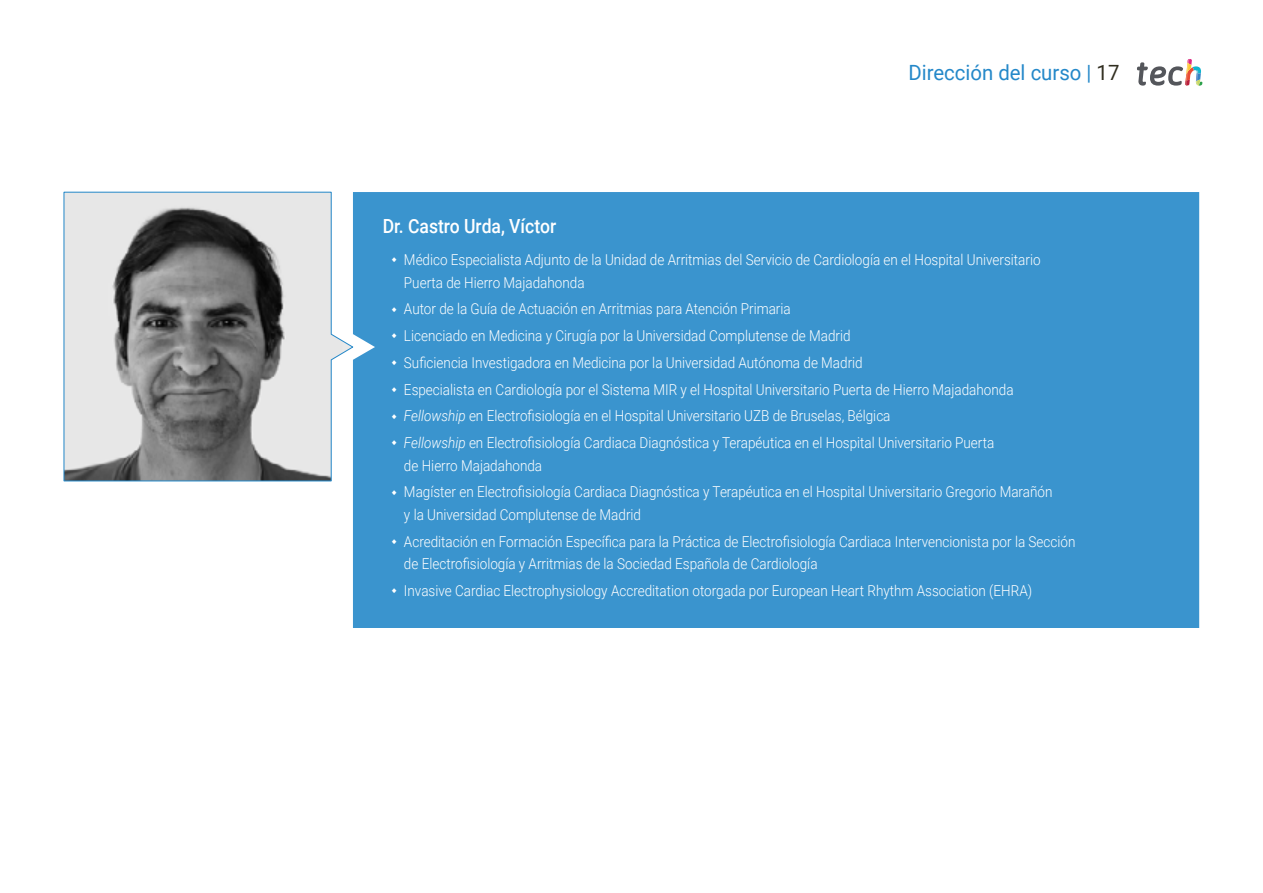
<style>
.page{position:relative;width:1263px;height:893px;background:#fff}
.page>*{position:absolute;margin:0;border:0;box-sizing:border-box;transform-origin:0 0}
.t1{font:21px "Roboto";color:#2488c9}
.t2{font:500 19.5px "Roboto";color:#fff;scale:.9 1}
.t3{font:300 15px/26.7px "Roboto";color:#fff;scale:.9 1}
.s1{color:#312e20}
.s2{font-style:italic}
</style>
<div class="page">
<div style="left:353px;top:192px;width:846px;height:436px;background:#3a94ce"></div>
<svg style="left:64px;top:192px;width:289px;height:289px"></svg>
<svg style="left:1137px;top:59px;width:65px;height:27px"></svg>
<svg style="left:392px;top:258px;width:5px;height:5px"></svg>
<svg style="left:392px;top:307px;width:5px;height:5px"></svg>
<svg style="left:392px;top:334px;width:5px;height:5px"></svg>
<svg style="left:392px;top:360px;width:5px;height:5px"></svg>
<svg style="left:392px;top:387px;width:5px;height:5px"></svg>
<svg style="left:392px;top:414px;width:5px;height:5px"></svg>
<svg style="left:392px;top:441px;width:5px;height:5px"></svg>
<svg style="left:392px;top:490px;width:5px;height:5px"></svg>
<svg style="left:392px;top:539px;width:5px;height:5px"></svg>
<svg style="left:392px;top:588px;width:5px;height:5px"></svg>
<h1 class="t1" style="left:908px;top:57px;width:213px">Dirección del curso | <span class="s1">17</span></h1>
<h2 class="t2" style="left:383px;top:213px;width:194px">Dr. Castro Urda, Víctor</h2>
<p class="t3" style="left:404px;top:248px;width:709px;line-height:22.5px">Médico Especialista Adjunto de la Unidad de Arritmias del Servicio de Cardiología en el Hospital Universitario<br>Puerta de Hierro Majadahonda</p>
<p class="t3" style="left:404px;top:295px;width:679px">Autor de la Guía de Actuación en Arritmias para Atención Primaria<br>Licenciado en Medicina y Cirugía por la Universidad Complutense de Madrid<br>Suficiencia Investigadora en Medicina por la Universidad Autónoma de Madrid<br>Especialista en Cardiología por el Sistema MIR y el Hospital Universitario Puerta de Hierro Majadahonda <span class="s2">Fellowship</span> en Electrofisiología en el Hospital Universitario UZB de Bruselas, Bélgica<br><span class="s2">Fellowship</span> en Electrofisiología Cardiaca Diagnóstica y Terapéutica en el Hospital Universitario Puerta</p>
<p class="t3" style="left:404px;top:451px;width:722px">de Hierro Majadahonda<br>Magíster en Electrofisiología Cardiaca Diagnóstica y Terapéutica en el Hospital Universitario Gregorio Marañón</p>
<p class="t3" style="left:404px;top:501px;width:747px">y la Universidad Complutense de Madrid<br>Acreditación en Formación Específica para la Práctica de Electrofisiología Cardiaca Intervencionista por la Sección</p>
<p class="t3" style="left:404px;top:550px;width:700px">de Electrofisiología y Arritmias de la Sociedad Española de Cardiología<br>Invasive Cardiac Electrophysiology Accreditation otorgada por European Heart Rhythm Association (EHRA)</p>
</div>
